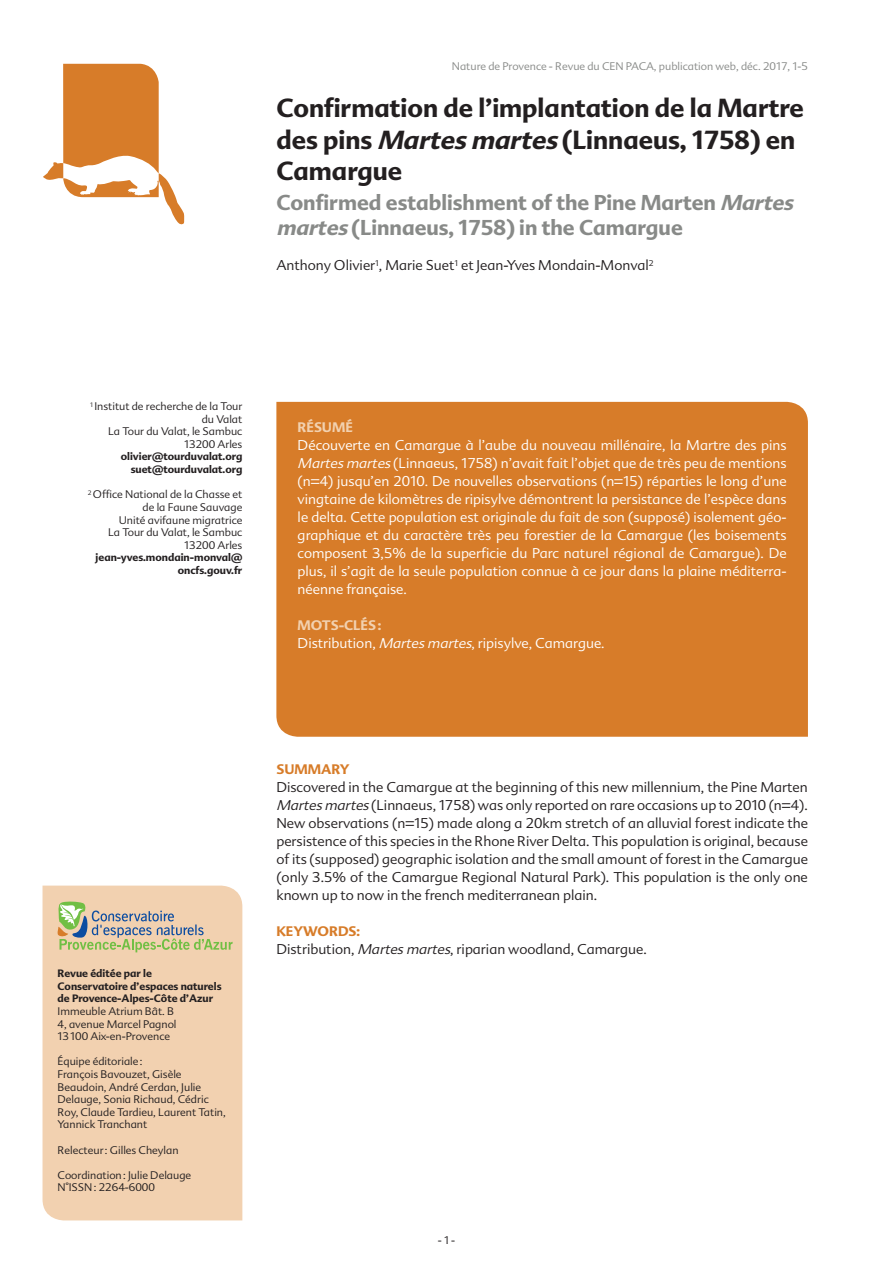
<style>
.page{position:relative;width:893px;height:1263px;background:#fff}
.page>*{position:absolute;margin:0;border:0;box-sizing:border-box;transform-origin:0 0}
.t1{font:700 25.5px/31.5px "Advert";color:#231f20}
.t2{font:700 21px/25.2px "Advert";color:#888a88}
.t3{font:300 13.5px/18px "Advert";color:#fff;text-align:justify}
.t4{font:300 13.5px/18px "Advert";color:#231f20;text-align:justify}
.t5{font:700 13.5px "Advert";color:#d77c29}
.t6{font:700 13.5px "Advert";color:#f2d1b0}
.t7{font:300 10.5px/12.6px "Advert";color:#231f20}
.t8{font:700 10.5px/12.6px "Advert";color:#231f20;text-align:right}
.t9{font:300 10.5px "Advert";color:#888a88}
.s1{font-style:italic}
.s2{font-weight:700;color:#f2d1b0}
.s3{font-weight:700;color:#d77c29}
</style>
<div class="page">
<div style="left:276px;top:402px;width:532px;height:335px;background:#d77c29"></div>
<div style="left:43px;top:885px;width:199px;height:335px;background:#f2d1b0"></div>
<svg style="left:57px;top:901px;width:176px;height:51px;background:#cec3a2"></svg>
<svg style="left:43px;top:64px;width:141px;height:161px"></svg>
<p class="t9" style="left:452px;top:60px;width:358px">Nature de Provence - Revue du CEN PACA, publication web, déc. 2017, 1-5</p>
<h1 class="t1" style="left:276px;top:92px;width:529px">Confirmation de l’implantation de la Martre des pins <span class="s1">Martesmartes</span>(Linnaeus, 1758) en<br>Camargue</h1>
<h2 class="t2" style="left:276px;top:189px;width:523px">Confirmed establishment of the Pine Marten <span class="s1">Martes martes</span>(Linnaeus, 1758) in the Camargue</h2>
<p class="t4" style="left:276px;top:256px;width:379px">Anthony Olivier<sup>1</sup>, Marie Suet<sup>1</sup> et Jean-Yves Mondain-Monval<sup>2</sup></p>
<p class="t7" style="left:90px;top:400px;width:154px;text-align:right"><sup>1</sup> Institut de recherche de la Tour du Valat<br>La Tour du Valat, le Sambuc<br>13200 Arles</p>
<p class="t8" style="left:121px;top:450px;width:123px">olivier@tourduvalat.org suet@tourduvalat.org</p>
<p class="t7" style="left:88px;top:488px;width:156px;text-align:right"><sup>2</sup> Office National de la Chasse et de la Faune Sauvage<br>Unité avifaune migratrice<br>La Tour du Valat, le Sambuc<br>13200 Arles</p>
<p class="t8" style="left:96px;top:551px;width:148px">jean-yves.mondain-monval@ oncfs.gouv.fr</p>
<p class="t6" style="left:298px;top:419px;width:57px">Résumé</p>
<p class="t3" style="left:298px;top:436px;width:491px">Découverte en Camargue à l’aube du nouveau millénaire, la Martre des pins <span class="s1">Martesmartes</span>(Linnaeus, 1758) n’avait fait l’objet que de très peu de mentions (n=4) jusqu’en 2010. De nouvelles observations (n=15) réparties le long d’une vingtaine de kilomètres de ripisylve démontrent la persistance de l’espèce dans le delta. Cette population est originale du fait de son (supposé) isolement géo&shy;graphique et du caractère très peu forestier de la Camargue (les boisements composent 3,5% de la superficie du Parc naturel régional de Camargue). De plus, il s’agit de la seule population connue à ce jour dans la plaine méditerra&shy;néenne française.</p>
<p class="t3" style="left:298px;top:616px;width:309px"><span class="s2">Mots-clés:<br></span>Distribution, <span class="s1">Martesmartes</span>, ripisylve, Camargue.</p>
<p class="t8" style="left:58px;top:967px;width:165px;text-align:left">Revue éditée par le<br>Conservatoire d’espaces naturels de Provence-Alpes-Côte d’Azur</p>
<p class="t7" style="left:58px;top:1005px;width:120px">Immeuble Atrium Bât. B<br>4, avenue Marcel Pagnol<br>13100 Aix-en-Provence</p>
<p class="t7" style="left:58px;top:1055px;width:170px">Équipe éditoriale:<br>François Bavouzet, Gisèle<br>Beaudoin, André Cerdan, Julie<br>Delauge, Sonia Richaud, Cédric<br>Roy, Claude Tardieu, Laurent Tatin,<br>Yannick Tranchant</p>
<p class="t7" style="left:58px;top:1143px;width:123px">Relecteur: Gilles Cheylan</p>
<p class="t7" style="left:58px;top:1169px;width:135px">Coordination: Julie Delauge<br>N°ISSN: 2264-6000</p>
<p class="t5" style="left:276px;top:761px;width:75px">Summary</p>
<p class="t4" style="left:276px;top:778px;width:533px">Discovered in the Camargue at the beginning of this new millennium, the Pine Marten <span class="s1">Martesmartes</span>(Linnaeus, 1758) was only reported on rare occasions up to 2010 (n=4).<br>New observations (n=15) made along a 20km stretch of an alluvial forest indicate the persistence of this species in the Rhone River Delta. This population is original, because of its (supposed) geographic isolation and the small amount of forest in the Camargue (only 3.5% of the Camargue Regional Natural Park). This population is the only one known up to now in the french mediterranean plain.</p>
<p class="t4" style="left:276px;top:922px;width:372px"><span class="s3">Keywords:<br></span>Distribution, <span class="s1">Martesmartes</span>, riparian woodland, Camargue.</p>
<p class="t7" style="left:438px;top:1234px;width:19px">- 1 -</p>
</div>
